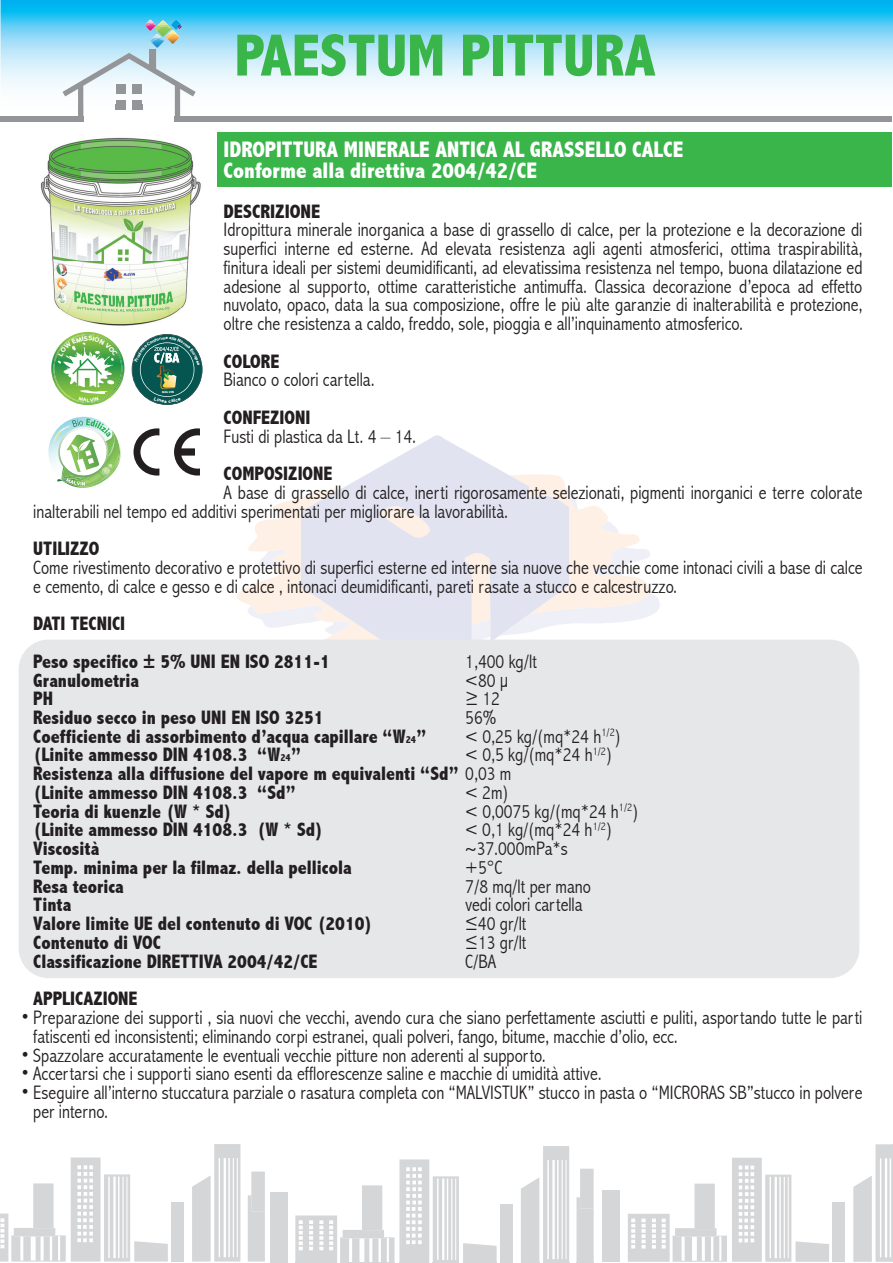
<style>
.page{position:relative;width:893px;height:1263px;background:#fff}
.page>*{position:absolute;margin:0;border:0;box-sizing:border-box;transform-origin:0 0}
.t1{font:800 condensed 60px "Abadi";color:#3ab54a}
.t2{font:800 condensed 22.5px/21px "Abadi";color:#fff}
.t3{font:300 condensed 19.5px/18.8px "Abadi";color:#231f20}
.t4{font:800 condensed 19.5px/18.8px "Abadi";color:#231f20}
.t5{font:900 3px "Perspective Sans";color:#fff}
.s1{font-size:10.5px}
.s2{font-weight:300}
.s3{font-family:"Myriad Pro";font-weight:400;font-stretch:normal}
</style>
<div class="page">
<svg style="left:1px;top:0;width:892px;height:93px;background:#90dcf7"></svg>
<div style="left:0;top:116px;width:84px;height:6px;background:#939598"></div>
<div style="left:175px;top:116px;width:717px;height:6px;background:#939598"></div>
<div style="left:832px;top:1202px;width:13px;height:60px;background:#d5d6d8"></div>
<svg style="left:853px;top:1144px;width:40px;height:118px"></svg>
<div style="left:603px;top:1190px;width:17px;height:72px;background:#d5d6d8"></div>
<svg style="left:628px;top:1158px;width:201px;height:104px"></svg>
<svg style="left:576px;top:1169px;width:18px;height:94px;background:#d9dadc"></svg>
<svg style="left:521px;top:1146px;width:48px;height:117px"></svg>
<svg style="left:295px;top:1159px;width:218px;height:104px"></svg>
<svg style="left:248px;top:1171px;width:40px;height:92px"></svg>
<div style="left:171px;top:1202px;width:13px;height:59px;background:#d5d6d8"></div>
<svg style="left:192px;top:1144px;width:48px;height:117px"></svg>
<svg style="left:0;top:1157px;width:168px;height:104px"></svg>
<svg style="left:235px;top:491px;width:414px;height:149px"></svg>
<svg style="left:301px;top:435px;width:268px;height:205px;fill:#e1e3f1"></svg>
<div style="left:216px;top:133px;width:676px;height:54px;background:#3ab54a"></div>
<div style="left:19px;top:640px;width:840px;height:338px;background:#e6e7e9;border-radius:30px"></div>
<img style="left:40px;top:116px;width:161px;height:216px">
<img style="left:40px;top:116px;width:44px;height:6px">
<svg style="left:63px;top:20px;width:133px;height:96px"></svg>
<img style="left:175px;top:116px;width:26px;height:6px">
<svg style="left:134px;top:428px;width:25px;height:48px"></svg>
<svg style="left:174px;top:428px;width:26px;height:48px"></svg>
<svg style="left:48px;top:417px;width:73px;height:71px"></svg>
<svg style="left:132px;top:334px;width:70px;height:71px"></svg>
<svg style="left:51px;top:332px;width:73px;height:73px"></svg>
<h1 class="t1" style="left:235px;top:21px;width:422px">PAESTUM PITTURA</h1>
<p class="t2" style="left:224px;top:139px;width:461px">IDROPITTURA MINERALE ANTICA AL GRASSELLO CALCE<br>Conforme alla direttiva 2004/42/CE</p>
<p class="t4" style="left:224px;top:202px;width:98px">DESCRIZIONE</p>
<p class="t3" style="left:224px;top:220px;width:640px;text-align:justify">Idropittura minerale inorganica a base di grassello di calce, per la protezione e la decorazione di superfici interne ed esterne. Ad elevata resistenza agli agenti atmosferici, ottima traspirabilità, finitura ideali per sistemi deumidificanti, ad elevatissima resistenza nel tempo, buona dilatazione ed adesione al supporto, ottime caratteristiche antimuffa. Classica decorazione d’epoca ad effetto nuvolato, opaco, data la sua composizione, offre le più alte garanzie di inalterabilità e protezione, oltre che resistenza a caldo, freddo, sole, pioggia e all’inquinamento atmosferico.</p>
<p class="t4" style="left:224px;top:352px;width:57px">COLORE</p>
<p class="t3" style="left:224px;top:371px;width:153px">Bianco o colori cartella.</p>
<p class="t4" style="left:224px;top:408px;width:88px">CONFEZIONI</p>
<p class="t3" style="left:224px;top:427px;width:194px">Fusti di plastica da Lt. 4 – 14.</p>
<p class="t4" style="left:224px;top:464px;width:110px">COMPOSIZIONE</p>
<p class="t3" style="left:33px;top:483px;width:831px;text-indent:190px">A base di grassello di calce, inerti rigorosamente selezionati, pigmenti inorganici e terre colorate inalterabili nel tempo ed additivi sperimentati per migliorare la lavorabilità.</p>
<p class="t4" style="left:33px;top:539px;width:68px">UTILIZZO</p>
<p class="t3" style="left:33px;top:558px;width:831px">Come rivestimento decorativo e protettivo di superfici esterne ed interne sia nuove che vecchie come intonaci civili a base di calce e cemento, di calce e gesso e di calce , intonaci deumidificanti, pareti rasate a stucco e calcestruzzo.</p>
<p class="t4" style="left:33px;top:605px;width:298px;line-height:37.5px">DATI TECNICI<br>Peso specifico ± 5% UNI EN ISO 2811-1</p>
<p class="t5" style="left:162px;top:390px;width:14px">MALVIN</p>
<p class="t3" style="left:465px;top:652px;width:73px">1,400 kg/lt</p>
<p class="t4" style="left:33px;top:671px;width:107px">Granulometria</p>
<p class="t3" style="left:465px;top:671px;width:45px">&lt;80 µ</p>
<p class="t4" style="left:33px;top:689px;width:21px">PH</p>
<p class="t3" style="left:465px;top:689px;width:36px">≥ 12</p>
<p class="t4" style="left:33px;top:708px;width:292px">Residuo secco in peso UNI EN ISO 3251</p>
<p class="t3" style="left:465px;top:708px;width:33px">56%</p>
<p class="t4" style="left:33px;top:727px;width:395px">Coefficiente di assorbimento d’acqua capillare “W<span class="s1">24</span>”</p>
<p class="t3" style="left:465px;top:727px;width:157px">&lt; 0,25 kg/(mq*24 h<sup>1/2</sup>)</p>
<p class="t4" style="left:33px;top:745px;width:269px">(Linite ammesso DIN 4108.3 “W<span class="s1">24</span>”</p>
<p class="t4" style="left:33px;top:745px;width:580px;text-indent:432px"><span class="s2">&lt; 0,5 kg/(mq*24 h</span><sup>1/2</sup><span class="s2">)<br></span>Resistenza alla diffusione del vapore m equivalenti “Sd” <span class="s2">0,03 m<br></span>(Linite ammesso DIN 4108.3 “Sd”</p>
<p class="t3" style="left:465px;top:783px;width:45px">&lt; 2m)</p>
<p class="t4" style="left:33px;top:802px;width:200px">Teoria di kuenzle (W * Sd)</p>
<p class="t3" style="left:465px;top:802px;width:175px">&lt; 0,0075 kg/(mq*24 h<sup>1/2</sup>)</p>
<p class="t4" style="left:33px;top:820px;width:292px">(Linite ammesso DIN 4108.3 (W * Sd)</p>
<p class="t3" style="left:465px;top:820px;width:148px">&lt; 0,1 kg/(mq*24 h<sup>1/2</sup>)</p>
<p class="t4" style="left:33px;top:839px;width:68px">Viscosità</p>
<p class="t3" style="left:465px;top:839px;width:104px"><span class="s3">~</span>37.000mPa*s</p>
<p class="t4" style="left:33px;top:858px;width:320px">Temp. minima per la filmaz. della pellicola</p>
<p class="t3" style="left:465px;top:858px;width:38px">+5°C</p>
<p class="t4" style="left:33px;top:877px;width:92px">Resa teorica</p>
<p class="t3" style="left:465px;top:877px;width:127px">7/8 mq/lt per mano</p>
<p class="t4" style="left:33px;top:895px;width:40px">Tinta</p>
<p class="t3" style="left:465px;top:895px;width:119px">vedi colori cartella</p>
<p class="t4" style="left:33px;top:914px;width:341px">Valore limite UE del contenuto di VOC (2010)</p>
<p class="t3" style="left:465px;top:914px;width:63px">≤40 gr/lt</p>
<p class="t4" style="left:33px;top:933px;width:129px">Contenuto di VOC</p>
<p class="t3" style="left:465px;top:933px;width:63px">≤13 gr/lt</p>
<p class="t4" style="left:33px;top:952px;width:286px">Classificazione DIRETTIVA 2004/42/CE</p>
<p class="t3" style="left:465px;top:952px;width:32px">C/BA</p>
<p class="t4" style="left:33px;top:989px;width:106px">APPLICAZIONE</p>
<p class="t3" style="left:33px;top:1008px;width:831px;text-indent:-13px">• Preparazione dei supporti , sia nuovi che vecchi, avendo cura che siano perfettamente asciutti e puliti, asportando tutte le parti fatiscenti ed inconsistenti; eliminando corpi estranei, quali polveri, fango, bitume, macchie d’olio, ecc.</p>
<p class="t3" style="left:20px;top:1046px;width:527px">• Spazzolare accuratamente le eventuali vecchie pitture non aderenti al supporto.</p>
<p class="t3" style="left:20px;top:1064px;width:583px">• Accertarsi che i supporti siano esenti da efflorescenze saline e macchie di umidità attive.</p>
<p class="t3" style="left:33px;top:1083px;width:831px;text-indent:-13px">• Eseguire all’interno stuccatura parziale o rasatura completa con “MALVISTUK” stucco in pasta o “MICRORAS SB”stucco in polvere per interno.</p>
</div>
